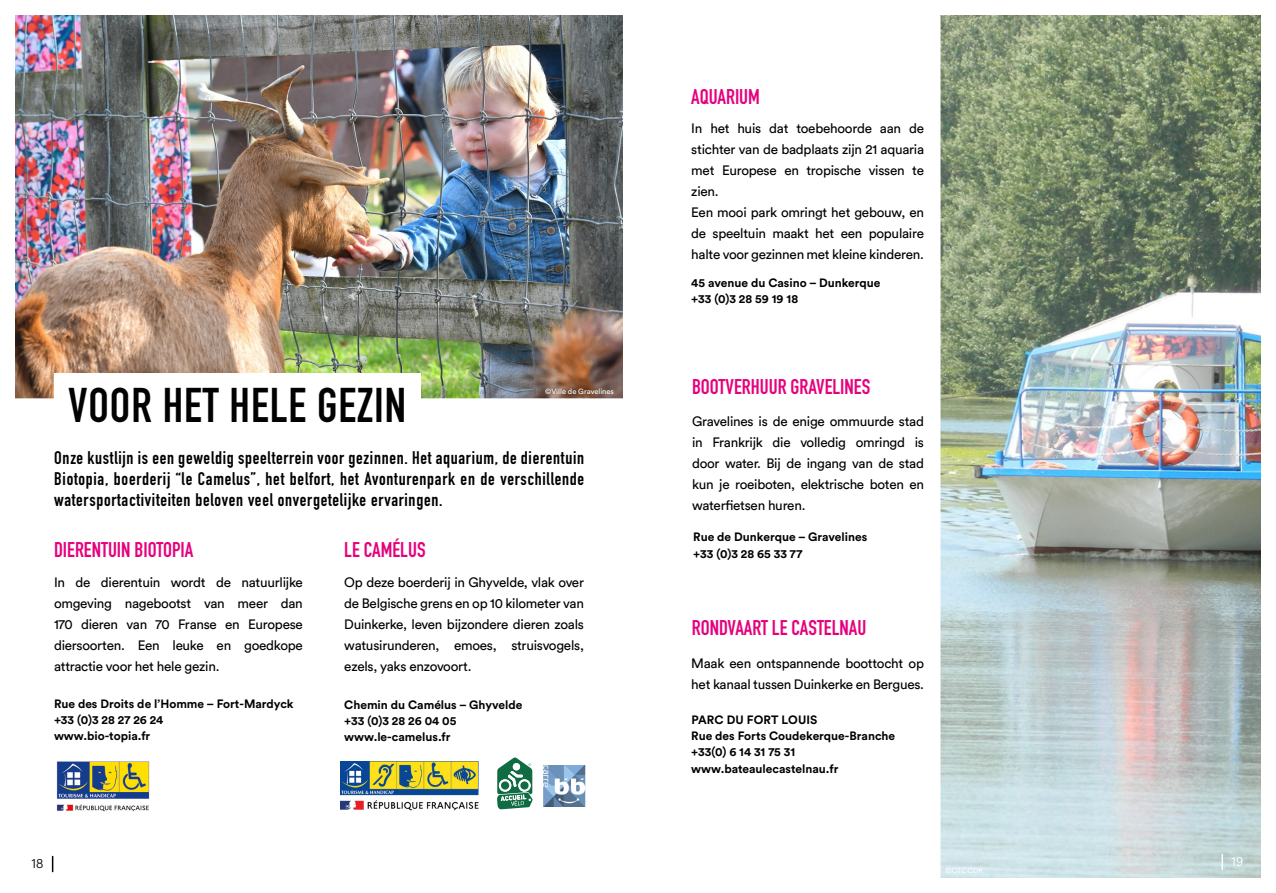
<style>
.page{position:relative;width:1276px;height:893px;background:#fff}
.page>*{position:absolute;margin:0;border:0;box-sizing:border-box;transform-origin:0 0}
.t1{font:48px "DIN Engschrift Std";letter-spacing:.02em;color:#020203}
.t2{font:21px "DIN Engschrift Std";color:#e6007d}
.t3{font:18px/21px "DIN Engschrift Std";letter-spacing:.04em;color:#000;text-align:justify}
.t4{font:13.5px/21px "Circular Std";letter-spacing:-.02em;color:#000;text-align:justify}
.t5{font:13.5px "Acumin Variable Concept";color:#020203}
.t6{font:13.5px "Acumin Variable Concept";color:#fff}
.t7{font:700 12px/16.2px "Circular Std";color:#000}
.t8{font:7.5px "Circular Std";color:#fff}
</style>
<div class="page">
<svg style="left:52px;top:856px;width:1px;height:16px"></svg>
<img style="left:941px;top:16px;width:319px;height:861px">
<img style="left:16px;top:16px;width:606px;height:381px">
<img style="left:56px;top:761px;width:94px;height:51px">
<img style="left:544px;top:765px;width:41px;height:42px">
<svg style="left:497px;top:757px;width:35px;height:52px"></svg>
<svg style="left:340px;top:761px;width:139px;height:50px"></svg>
<img style="left:341px;top:762px;width:137px;height:48px">
<div style="left:54px;top:373px;width:367px;height:56px;background:#fff"></div>
<svg style="left:1221px;top:855px;width:2px;height:15px"></svg>
<h1 class="t1" style="left:68px;top:377px;width:340px">VOOR HET HELE GEZIN</h1>
<p class="t8" style="left:545px;top:387px;width:70px">©Ville de Gravelines</p>
<p class="t3" style="left:54px;top:447px;width:531px">Onze kustlijn is een geweldig speelterrein voor gezinnen. Het aquarium, de dierentuin Biotopia, boerderij “le Camelus”, het belfort, het Avonturenpark en de verschillende watersportactiviteiten beloven veel onvergetelijke ervaringen.</p>
<h2 class="t2" style="left:54px;top:537px;width:141px">DIERENTUIN BIOTOPIA</h2>
<p class="t4" style="left:54px;top:571px;width:250px">In de dierentuin wordt de natuurlijke omgeving nagebootst van meer dan 170 dieren van 70 Franse en Europese diersoorten. Een leuke en goedkope attractie voor het hele gezin.</p>
<p class="t7" style="left:54px;top:695px;width:241px">Rue des Droits de l’Homme – Fort-Mardyck +33 (0)3 28 27 26 24<br>www.bio-topia.fr</p>
<h2 class="t2" style="left:344px;top:537px;width:83px">LE CAMÉLUS</h2>
<p class="t4" style="left:344px;top:571px;width:241px">Op deze boerderij in Ghyvelde, vlak over de Belgische grens en op 10 kilometer van Duinkerke, leven bijzondere dieren zoals watusirunderen, emoes, struisvogels, ezels, yaks enzovoort.</p>
<p class="t7" style="left:344px;top:696px;width:180px">Chemin du Camélus – Ghyvelde +33 (0)3 28 26 04 05 www.le-camelus.fr</p>
<p class="t5" style="left:32px;top:853px;width:14px">18</p>
<h2 class="t2" style="left:691px;top:84px;width:70px">AQUARIUM</h2>
<p class="t4" style="left:691px;top:117px;width:234px;text-align:left">In het huis dat toebehoorde aan de stichter van de badplaats zijn 21 aquaria met Europese en tropische vissen te zien.<br>Een mooi park omringt het gebouw, en de speeltuin maakt het een populaire halte voor gezinnen met kleine kinderen.</p>
<p class="t7" style="left:691px;top:274px;width:191px">45 avenue du Casino – Dunkerque +33 (0)3 28 59 19 18</p>
<h2 class="t2" style="left:692px;top:375px;width:180px">BOOTVERHUUR GRAVELINES</h2>
<p class="t4" style="left:692px;top:410px;width:233px">Gravelines is de enige ommuurde stad in Frankrijk die volledig omringd is door water. Bij de ingang van de stad kun je roeiboten, elektrische boten en waterfietsen huren.</p>
<p class="t7" style="left:693px;top:529px;width:176px">Rue de Dunkerque – Gravelines +33 (0)3 28 65 33 77</p>
<h2 class="t2" style="left:692px;top:616px;width:176px">RONDVAART LE CASTELNAU</h2>
<p class="t4" style="left:691px;top:653px;width:234px">Maak een ontspannende boottocht op het kanaal tussen Duinkerke en Bergues.</p>
<p class="t7" style="left:691px;top:711px;width:205px">PARC DU FORT LOUIS<br>Rue des Forts Coudekerque-Branche +33(0) 6 14 31 75 31 www.bateaulecastelnau.fr</p>
<p class="t8" style="left:945px;top:866px;width:39px">©OTCCDK</p>
<p class="t6" style="left:1231px;top:852px;width:13px">19</p>
</div>
